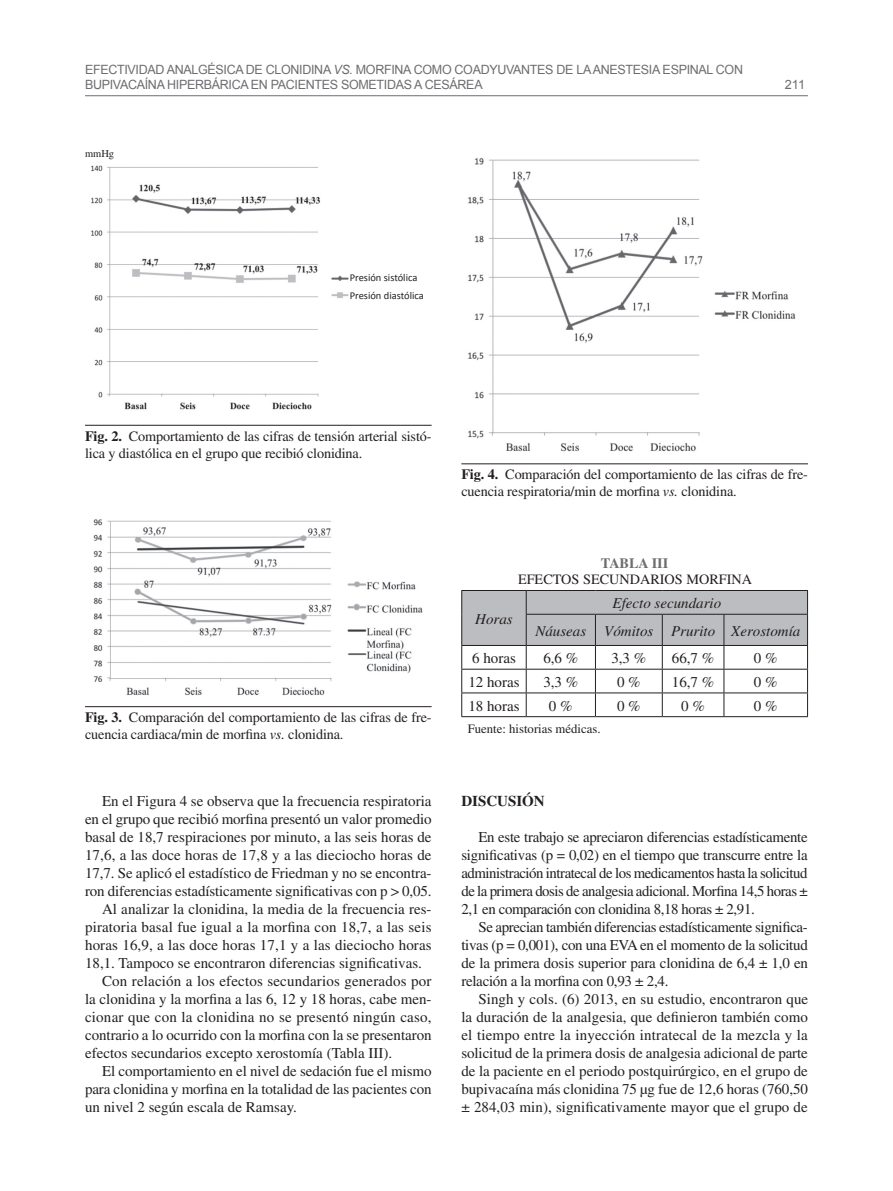
<style>
.page{position:relative;width:893px;height:1191px;background:#fff}
.page>*{position:absolute;margin:0;border:0;box-sizing:border-box;transform-origin:0 0}
.t1{font:15px/18px "Times";color:#231f20;text-align:justify}
.t2{font:italic 15px/27.5px "Times";color:#231f20;text-align:center}
.t3{font:700 15px "Times";color:#231f20}
.t4{font:14.25px/17.2px "Times";letter-spacing:-.01em;color:#231f20}
.t5{font:700 14.25px "Times";color:#6c6d70}
.t6{font:12.75px/15px "Arial";letter-spacing:-.025em;color:#6c6d70}
.t7{font:12.75px "Times";color:#231f20}
.t8{font:10.5px/18px "Calibri";color:#231f20}
.t9{font:10.5px "Times";color:#231f20}
.s1{font-style:italic}
.s2{font-weight:700}
</style>
<div class="page">
<hr style="left:85px;top:95px;width:723px;height:1px;background:#6c6d70">
<img style="left:468px;top:158px;width:328px;height:294px">
<hr style="left:461px;top:463px;width:347px;height:1px;background:#231f20">
<img style="left:93px;top:519px;width:330px;height:177px">
<hr style="left:85px;top:706px;width:347px;height:1px;background:#231f20">
<img style="left:91px;top:165px;width:258px;height:245px">
<hr style="left:85px;top:425px;width:347px;height:1px;background:#231f20">
<svg style="left:461px;top:590px;width:347px;height:126px"></svg>
<hr style="left:461px;top:716px;width:65px;height:1px;background:#231f20">
<hr style="left:526px;top:716px;width:69px;height:1px;background:#231f20">
<hr style="left:595px;top:716px;width:67px;height:1px;background:#231f20">
<hr style="left:662px;top:716px;width:62px;height:1px;background:#231f20">
<hr style="left:724px;top:716px;width:84px;height:1px;background:#231f20">
<p class="t6" style="left:85px;top:62px;width:659px">EFECTIVIDAD ANALGÉSICA DE CLONIDINA <span class="s1">VS.</span> MORFINA COMO COADYUVANTES DE LA ANESTESIA ESPINAL CON<br>BUPIVACAÍNA HIPERBÁRICA EN PACIENTES SOMETIDAS A CESÁREA</p>
<p class="t9" style="left:85px;top:148px;width:31px">mmHg</p>
<p class="t6" style="left:785px;top:77px;width:22px">211</p>
<p class="t8" style="left:350px;top:269px;width:76px">Presión sistólica<br>Presión diastólica</p>
<p class="t4" style="left:85px;top:427px;width:348px"><span class="s2">Fig. 2.</span> Comportamiento de las cifras de tensión arterial sistó&shy;lica y diastólica en el grupo que recibió clonidina.</p>
<p class="t4" style="left:461px;top:465px;width:348px"><span class="s2">Fig. 4.</span> Comparación del comportamiento de las cifras de fre&shy;cuencia respiratoria/min de morfina <span class="s1">vs.</span> clonidina.</p>
<p class="t5" style="left:601px;top:554px;width:69px">TABLA III</p>
<p class="t4" style="left:518px;top:571px;width:236px">EFECTOS SECUNDARIOS MORFINA</p>
<p class="t4" style="left:85px;top:708px;width:348px"><span class="s2">Fig. 3.</span> Comparación del comportamiento de las cifras de fre&shy;cuencia cardiaca/min de morfina <span class="s1">vs.</span> clonidina.</p>
<p class="t1" style="left:102px;top:792px;width:331px">En el Figura 4 se observa que la frecuencia respiratoria</p>
<p class="t1" style="left:85px;top:810px;width:348px">en el grupo que recibió morfina presentó un valor promedio</p>
<p class="t1" style="left:85px;top:828px;width:348px">basal de 18,7 respiraciones por minuto, a las seis horas de</p>
<p class="t1" style="left:85px;top:846px;width:348px">17,6, a las doce horas de 17,8 y a las dieciocho horas de</p>
<p class="t1" style="left:85px;top:864px;width:348px">17,7. Se aplicó el estadístico de Friedman y no se encontra-</p>
<p class="t1" style="left:85px;top:882px;width:348px">ron diferencias estadísticamente significativas con p &gt; 0,05.</p>
<p class="t1" style="left:102px;top:900px;width:331px">Al analizar la clonidina, la media de la frecuencia res-</p>
<p class="t1" style="left:85px;top:918px;width:348px">piratoria basal fue igual a la morfina con 18,7, a las seis</p>
<p class="t1" style="left:85px;top:936px;width:348px">horas 16,9, a las doce horas 17,1 y a las dieciocho horas</p>
<p class="t1" style="left:85px;top:954px;width:338px">18,1. Tampoco se encontraron diferencias significativas.</p>
<p class="t1" style="left:102px;top:972px;width:331px">Con relación a los efectos secundarios generados por</p>
<p class="t1" style="left:85px;top:990px;width:348px">la clonidina y la morfina a las 6, 12 y 18 horas, cabe men-</p>
<p class="t1" style="left:85px;top:1008px;width:348px">cionar que con la clonidina no se presentó ningún caso,</p>
<p class="t1" style="left:85px;top:1026px;width:348px">contrario a lo ocurrido con la morfina con la se presentaron</p>
<p class="t1" style="left:85px;top:1044px;width:309px">efectos secundarios excepto xerostomía (Tabla III).</p>
<p class="t1" style="left:102px;top:1062px;width:331px">El comportamiento en el nivel de sedación fue el mismo</p>
<p class="t1" style="left:85px;top:1080px;width:348px">para clonidina y morfina en la totalidad de las pacientes con</p>
<p class="t1" style="left:85px;top:1098px;width:213px">un nivel 2 según escala de Ramsay.</p>
<p class="t2" style="left:475px;top:605px;width:39px">Horas</p>
<p class="t2" style="left:535px;top:589px;width:266px">Efecto secundario<br>Náuseas Vómitos Prurito Xerostomía</p>
<p class="t1" style="left:472px;top:649px;width:45px">6 horas</p>
<p class="t1" style="left:543px;top:649px;width:36px">6,6 %</p>
<p class="t1" style="left:611px;top:649px;width:36px">3,3 %</p>
<p class="t1" style="left:672px;top:649px;width:44px">66,7 %</p>
<p class="t1" style="left:754px;top:649px;width:25px">0 %</p>
<p class="t1" style="left:468px;top:673px;width:53px">12 horas</p>
<p class="t1" style="left:543px;top:673px;width:36px">3,3 %</p>
<p class="t1" style="left:617px;top:673px;width:25px">0 %</p>
<p class="t1" style="left:672px;top:673px;width:44px">16,7 %</p>
<p class="t1" style="left:754px;top:673px;width:25px">0 %</p>
<p class="t1" style="left:468px;top:696px;width:53px">18 horas</p>
<p class="t1" style="left:549px;top:696px;width:25px">0 %</p>
<p class="t1" style="left:617px;top:696px;width:25px">0 %</p>
<p class="t1" style="left:681px;top:696px;width:25px">0 %</p>
<p class="t1" style="left:754px;top:696px;width:25px">0 %</p>
<p class="t7" style="left:468px;top:721px;width:134px">Fuente: historias médicas.</p>
<p class="t3" style="left:461px;top:792px;width:85px">DISCUSIÓN</p>
<p class="t1" style="left:461px;top:828px;width:348px;text-indent:17px">En este trabajo se apreciaron diferencias estadísticamente significativas (p = 0,02) en el tiempo que transcurre entre la administración intratecal de los medicamentos hasta la solicitud de la primera dosis de analgesia adicional. Morfina 14,5 horas ± 2,1 en comparación con clonidina 8,18 horas ± 2,91.</p>
<p class="t1" style="left:461px;top:918px;width:348px;text-indent:17px">Se aprecian también diferencias estadísticamente significa&shy;tivas (p = 0,001), con una EVA en el momento de la solicitud de la primera dosis superior para clonidina de 6,4 ± 1,0 en relación a la morfina con 0,93 ± 2,4.</p>
<p class="t1" style="left:461px;top:990px;width:348px;text-indent:17px">Singh y cols. (6) 2013, en su estudio, encontraron que la duración de la analgesia, que definieron también como el tiempo entre la inyección intratecal de la mezcla y la solicitud de la primera dosis de analgesia adicional de parte de la paciente en el periodo postquirúrgico, en el grupo de bupivacaína más clonidina 75 µg fue de 12,6 horas (760,50 ± 284,03 min), significativamente mayor que el grupo de</p>
</div>
